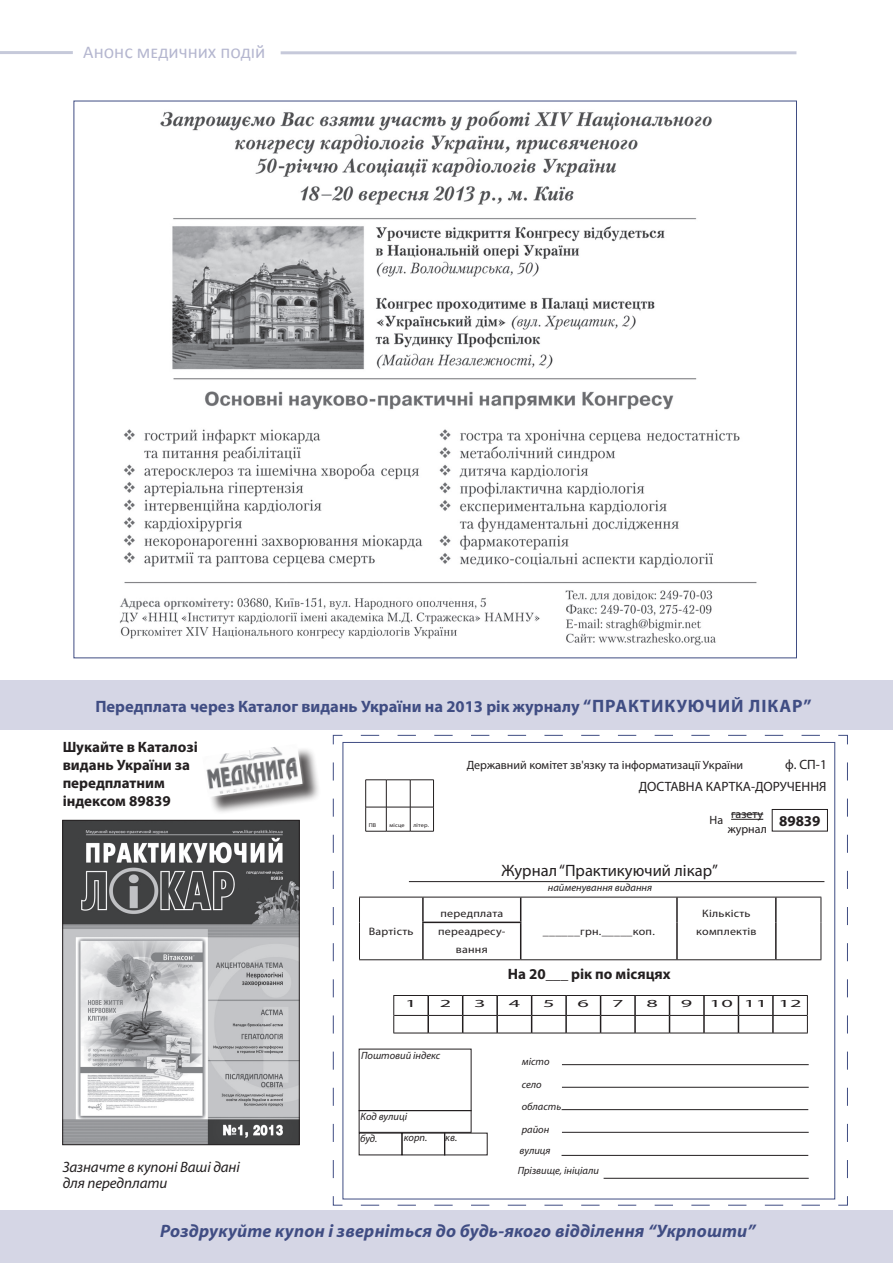
<style>
.page{position:relative;width:893px;height:1263px;background:#fff}
.page>*{position:absolute;margin:0;border:0;box-sizing:border-box;transform-origin:0 0}
.t1{font:italic 700 18px "Myriad Pro";letter-spacing:.01em;color:#404d83}
.t2{font:18px "Calibri";color:#b4b6cf}
.t3{font:700 16.5px "Myriad Pro";color:#404d83}
.t4{font:16.5px "Myriad Pro";color:#231f20}
.t5{font:700 15px/18px "Myriad Pro";color:#231f20}
.t6{font:italic 15px/16.5px "Myriad Pro";letter-spacing:-.005em;color:#231f20}
.t7{font:13.5px/22px "Myriad Pro";color:#231f20;text-align:right}
.t8{font:12px/15px "Myriad Pro";color:#231f20}
.t9{font:10.8px "Myriad Pro";letter-spacing:.02em;color:#231f20;scale:1.11 1}
.t10{font:10.8px "Myriad Pro";letter-spacing:.02em;color:#231f20;scale:2.06 1}
.t11{font:italic 10.5px/22.5px "Myriad Pro";color:#231f20}
.t12{font:5.55px "Myriad Pro";letter-spacing:.02em;color:#231f20;scale:1.11 1}
.s1{font-size:18px}
</style>
<div class="page">
<hr style="left:281px;top:51px;width:515px;height:3px;background:#404d83">
<hr style="left:0;top:51px;width:73px;height:3px;background:#404d83">
<div style="left:0;top:680px;width:893px;height:50px;background:#d5d6e5"></div>
<div style="left:0;top:1210px;width:893px;height:53px;background:#d5d6e5"></div>
<svg style="left:333px;top:735px;width:515px;height:471px"></svg>
<div style="left:205px;top:747px;width:116px;height:68px;background:#231f20;opacity:.75"></div>
<svg style="left:205px;top:747px;width:102px;height:54px"></svg>
<img style="left:205px;top:747px;width:98px;height:50px">
<svg style="left:365px;top:779px;width:69px;height:53px"></svg>
<hr style="left:422px;top:897px;width:2px;height:24px;background:#231f20">
<svg style="left:520px;top:898px;width:1px;height:23px"></svg>
<hr style="left:676px;top:897px;width:2px;height:25px;background:#231f20">
<hr style="left:775px;top:897px;width:2px;height:25px;background:#231f20">
<hr style="left:422px;top:921px;width:99px;height:2px;background:#231f20">
<hr style="left:422px;top:923px;width:2px;height:36px;background:#231f20">
<hr style="left:520px;top:923px;width:1px;height:36px;background:#231f20">
<hr style="left:676px;top:922px;width:2px;height:37px;background:#231f20">
<hr style="left:775px;top:922px;width:2px;height:37px;background:#231f20">
<hr style="left:359px;top:897px;width:64px;height:1px;background:#231f20">
<svg style="left:359px;top:897px;width:1px;height:25px"></svg>
<hr style="left:423px;top:897px;width:98px;height:1px;background:#231f20">
<hr style="left:521px;top:897px;width:156px;height:1px;background:#231f20">
<hr style="left:677px;top:897px;width:99px;height:1px;background:#231f20">
<hr style="left:776px;top:897px;width:45px;height:1px;background:#231f20">
<svg style="left:821px;top:897px;width:1px;height:25px"></svg>
<hr style="left:359px;top:922px;width:1px;height:37px;background:#231f20">
<hr style="left:821px;top:922px;width:1px;height:37px;background:#231f20">
<hr style="left:359px;top:959px;width:64px;height:1px;background:#231f20">
<hr style="left:423px;top:959px;width:98px;height:1px;background:#231f20">
<hr style="left:521px;top:959px;width:156px;height:1px;background:#231f20">
<hr style="left:677px;top:959px;width:99px;height:1px;background:#231f20">
<hr style="left:776px;top:959px;width:45px;height:1px;background:#231f20">
<div style="left:359px;top:1110px;width:112px;height:23px;border:1px solid #231f20"></div>
<img style="left:64px;top:822px;width:233px;height:321px">
<div style="left:62px;top:820px;width:237px;height:325px;border:1px solid #231f20"></div>
<img style="left:119px;top:110px;width:638px;height:536px">
<h1 class="t2" style="left:83px;top:41px;width:184px">Анонс медичних подій</h1>
<h2 class="t3" style="left:95px;top:695px;width:718px">Передплата через Каталог видань України на 2013 рік журналу <span class="s1">“ПРАКТИКУЮЧИЙ ЛІКАР”</span></h2>
<h3 class="t5" style="left:63px;top:738px;width:137px">Шукайте в Каталозі видань України за передплатним індексом 89839</h3>
<h3 class="t6" style="left:63px;top:1158px;width:179px">Зазначте в купоні Ваші дані для передплати</h3>
<p class="t12" style="left:369px;top:822px;width:8px">ПВ</p>
<p class="t12" style="left:389px;top:822px;width:15px">місце</p>
<p class="t12" style="left:413px;top:822px;width:16px">літер.</p>
<p class="t9" style="left:369px;top:924px;width:42px">Вартість</p>
<p class="t7" style="left:639px;top:753px;width:190px">ф. СП-1<br>ДОСТАВНА КАРТКА-ДОРУЧЕННЯ</p>
<p class="t8" style="left:710px;top:812px;width:15px">На</p>
<p class="t8" style="left:728px;top:806px;width:41px">газету журнал</p>
<h3 class="t5" style="left:779px;top:811px;width:43px">89839</h3>
<h2 class="t4" style="left:502px;top:860px;width:218px">Журнал “Практикуючий лікар”</h2>
<p class="t8" style="left:467px;top:758px;width:278px">Державний комітет зв'язку та інформатизації України</p>
<p class="t9" style="left:440px;top:906px;width:58px">передплата</p>
<p class="t11" style="left:548px;top:876px;width:106px">найменування видання</p>
<p class="t9" style="left:702px;top:906px;width:45px">Кількість</p>
<p class="t9" style="left:438px;top:924px;width:62px">переадресу-</p>
<p class="t9" style="left:696px;top:924px;width:56px">комплектів</p>
<p class="t9" style="left:456px;top:942px;width:30px">вання</p>
<h3 class="t5" style="left:508px;top:965px;width:164px">На 20___ рік по місяцях</h3>
<p class="t9" style="left:543px;top:924px;width:102px">______грн._____коп.</p>
<p class="t10" style="left:405px;top:997px;width:7px">1</p>
<p class="t10" style="left:440px;top:997px;width:7px">2</p>
<p class="t10" style="left:474px;top:997px;width:7px">3</p>
<p class="t10" style="left:509px;top:997px;width:7px">4</p>
<p class="t10" style="left:543px;top:997px;width:7px">5</p>
<p class="t10" style="left:578px;top:997px;width:7px">6</p>
<p class="t10" style="left:612px;top:997px;width:7px">7</p>
<p class="t10" style="left:646px;top:997px;width:7px">8</p>
<p class="t10" style="left:681px;top:997px;width:7px">9</p>
<p class="t10" style="left:709px;top:997px;width:46px">10 11 12</p>
<p class="t11" style="left:361px;top:1043px;width:81px">Поштовий індекс</p>
<p class="t11" style="left:360px;top:1106px;width:49px;line-height:21.5px">Код вулиці буд.</p>
<p class="t11" style="left:404px;top:1126px;width:25px">корп.</p>
<p class="t11" style="left:445px;top:1126px;width:14px">кв.</p>
<p class="t11" style="left:522px;top:1050px;width:29px">місто</p>
<p class="t11" style="left:522px;top:1073px;width:41px">село область район</p>
<p class="t11" style="left:520px;top:1139px;width:33px">вулиця</p>
<p class="t11" style="left:518px;top:1159px;width:83px">Прізвище, ініціали</p>
<h1 class="t1" style="left:160px;top:1219px;width:597px">Роздрукуйте купон і зверніться до будь-якого відділення “Укрпошти”</h1>
</div>
